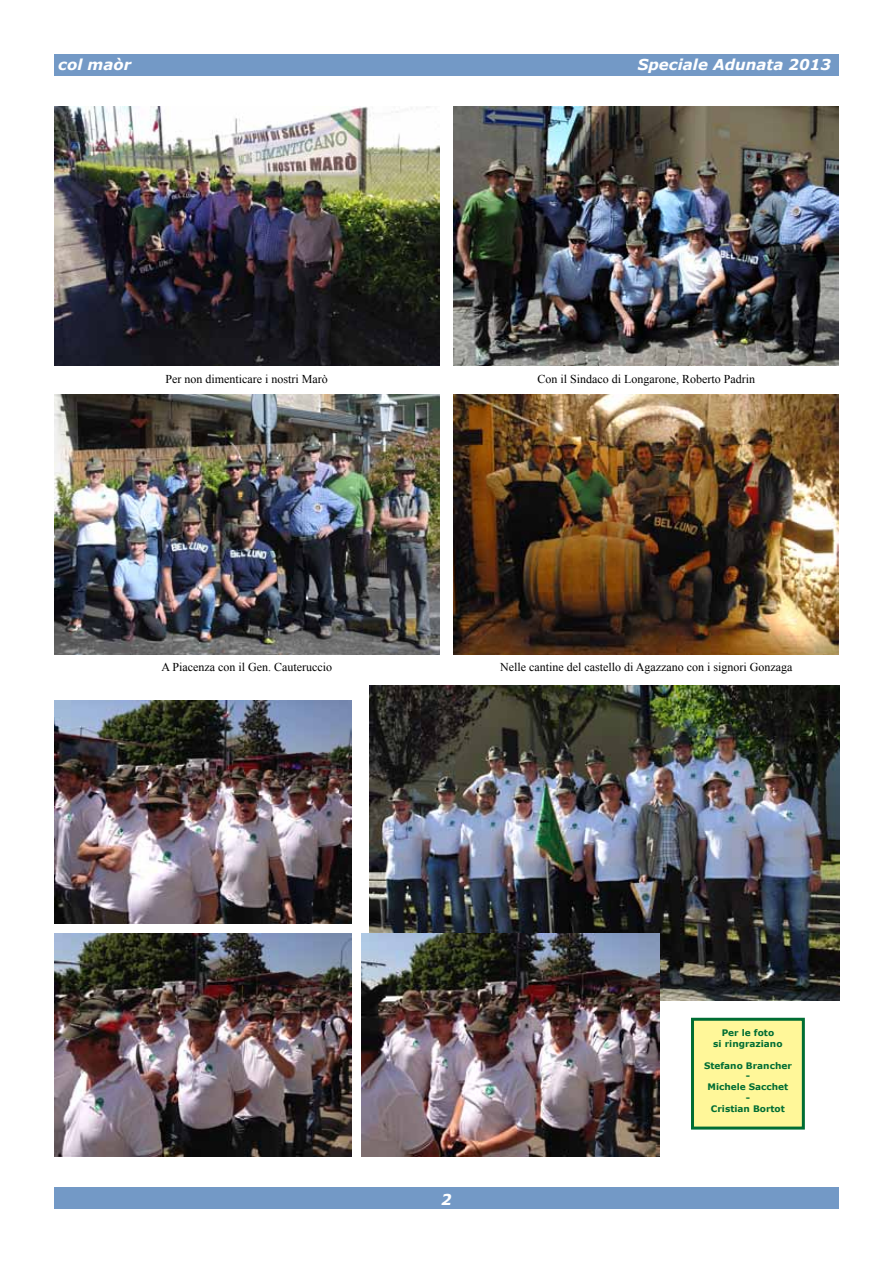
<style>
.page{position:relative;width:893px;height:1263px;background:#fff}
.page>*{position:absolute;margin:0;border:0;box-sizing:border-box;transform-origin:0 0}
.t1{font:italic 700 15px "Verdana";color:#fff}
.t2{font:12px "Times New Roman";color:#000}
.t3{font:700 9px/10.8px "Verdana";color:#006d33;text-align:center}
</style>
<div class="page">
<div style="left:54px;top:54px;width:785px;height:21px;background:#7399c6"></div>
<div style="left:54px;top:1188px;width:785px;height:21px;background:#7399c6"></div>
<div style="left:692px;top:1019px;width:111px;height:109px;background:#fff799"></div>
<div style="left:691px;top:1018px;width:114px;height:111px;border:3px solid #006d33"></div>
<img style="left:454px;top:395px;width:385px;height:259px">
<img style="left:54px;top:395px;width:385px;height:259px">
<img style="left:369px;top:686px;width:470px;height:314px">
<img style="left:361px;top:933px;width:298px;height:224px">
<img style="left:54px;top:701px;width:298px;height:223px">
<img style="left:54px;top:933px;width:298px;height:224px">
<img style="left:454px;top:106px;width:385px;height:260px">
<img style="left:54px;top:106px;width:385px;height:260px">
<p class="t1" style="left:58px;top:55px;width:75px">col maòr</p>
<p class="t1" style="left:638px;top:55px;width:195px">Speciale Adunata 2013</p>
<p class="t2" style="left:166px;top:370px;width:164px">Per non dimenticare i nostri Marò</p>
<p class="t2" style="left:537px;top:370px;width:219px">Con il Sindaco di Longarone, Roberto Padrin</p>
<p class="t2" style="left:161px;top:659px;width:172px">A Piacenza con il Gen. Cauteruccio</p>
<p class="t2" style="left:500px;top:659px;width:294px">Nelle cantine del castello di Agazzano con i signori Gonzaga</p>
<p class="t1" style="left:441px;top:1189px;width:12px">2</p>
<p class="t3" style="left:713px;top:1027px;width:71px">Per le foto<br>si ringraziano</p>
<p class="t3" style="left:704px;top:1060px;width:89px">Stefano Brancher -<br>Michele Sacchet<br>-<br>Cristian Bortot</p>
</div>
